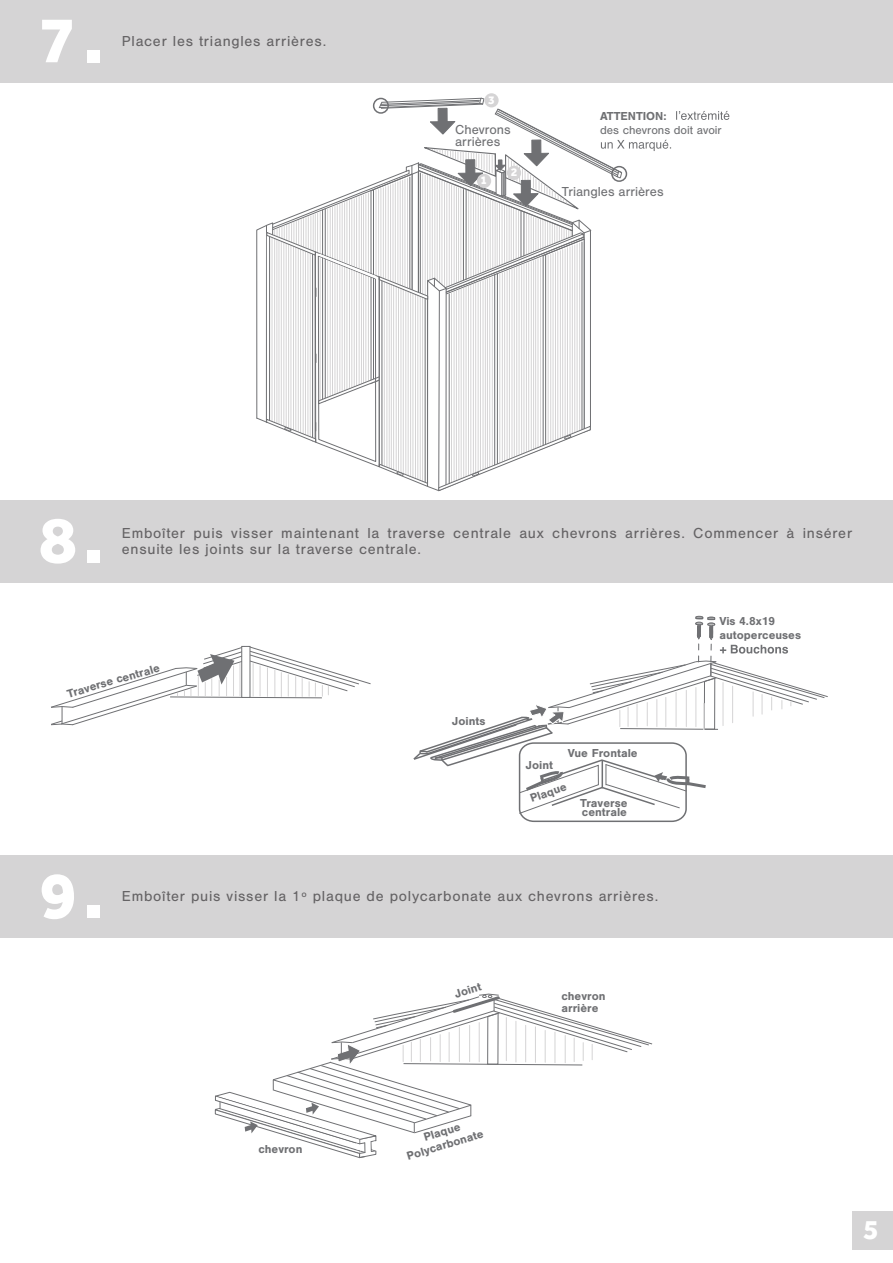
<style>
.page{position:relative;width:893px;height:1263px;background:#fff}
.page>*{position:absolute;margin:0;border:0;box-sizing:border-box;transform-origin:0 0}
.t1{font:800 67.5px "Effra";color:#fff}
.t2{font:800 28.5px "Effra";color:#fff}
.t3{font:15px/16.5px "Nimbus San";letter-spacing:.05em;color:#656365}
.t4{font:13.5px/12px "Nimbus San";color:#6f7073}
.t5{font:700 12px/14.4px "Nimbus San";color:#6f7073}
.t6{font:12px "Nimbus San";color:#6f7073}
.t7{font:800 12px "Effra";color:#fff}
</style>
<div class="page">
<div style="left:852px;top:1211px;width:41px;height:38px;background:#d5d4d5"></div>
<div style="left:0;top:0;width:893px;height:82px;background:#d5d4d5"></div>
<div style="left:0;top:500px;width:893px;height:82px;background:#d5d4d5"></div>
<div style="left:0;top:856px;width:893px;height:82px;background:#d5d4d5"></div>
<svg style="left:51px;top:645px;width:320px;height:81px"></svg>
<div style="left:241px;top:646px;width:9px;height:52px;background:#fff;border:1px solid #6f7073"></div>
<svg style="left:413px;top:616px;width:415px;height:207px"></svg>
<svg style="left:214px;top:993px;width:439px;height:165px"></svg>
<svg style="left:484px;top:93px;width:15px;height:14px"></svg>
<svg style="left:256px;top:97px;width:473px;height:394px"></svg>
<h1 class="t1" style="left:39px;top:-1px;width:66px">7.</h1>
<p class="t3" style="left:122px;top:33px;width:206px">Placer les triangles arrières.</p>
<p class="t7" style="left:488px;top:93px;width:8px">3</p>
<p class="t4" style="left:455px;top:124px;width:57px">Chevrons arrières</p>
<p class="t7" style="left:481px;top:173px;width:8px">1</p>
<p class="t7" style="left:511px;top:165px;width:8px">2</p>
<p class="t5" style="left:600px;top:109px;width:68px">ATTENTION:</p>
<p class="t6" style="left:600px;top:124px;width:123px">des chevrons doit avoir</p>
<p class="t4" style="left:562px;top:186px;width:103px">Triangles arrières</p>
<h1 class="t1" style="left:39px;top:500px;width:66px">8.</h1>
<p class="t3" style="left:122px;top:525px;width:732px">Emboîter puis visser maintenant la traverse centrale aux chevrons arrières. Commencer à insérer ensuite les joints sur la traverse centrale.</p>
<p class="t5" style="left:65px;top:687px;width:97px;rotate:-16deg">Traverse centrale</p>
<p class="t5" style="left:452px;top:714px;width:35px">Joints</p>
<p class="t5" style="left:526px;top:758px;width:29px">Joint</p>
<p class="t5" style="left:568px;top:745px;width:71px">Vue Frontale</p>
<p class="t5" style="left:528px;top:792px;width:39px;rotate:-19deg">Plaque</p>
<p class="t5" style="left:580px;top:798px;width:49px;line-height:9.4px">Traverse centrale</p>
<h1 class="t1" style="left:39px;top:855px;width:66px">9.</h1>
<p class="t3" style="left:122px;top:888px;width:538px">Emboîter puis visser la 1º plaque de polycarbonate aux chevrons arrières.</p>
<p class="t5" style="left:453px;top:987px;width:29px;rotate:-17deg">Joint</p>
<p class="t5" style="left:561px;top:990px;width:46px;line-height:12px">chevron arrière</p>
<p class="t5" style="left:719px;top:613px;width:83px">Vis 4.8x19 autoperceuses</p>
<p class="t5" style="left:258px;top:1141px;width:46px">chevron</p>
<p class="t5" style="left:401px;top:1137px;width:81px;line-height:13.5px;text-align:center;rotate:-17deg">Plaque<br>Polycarbonate</p>
<h2 class="t2" style="left:863px;top:1213px;width:17px">5</h2>
</div>
